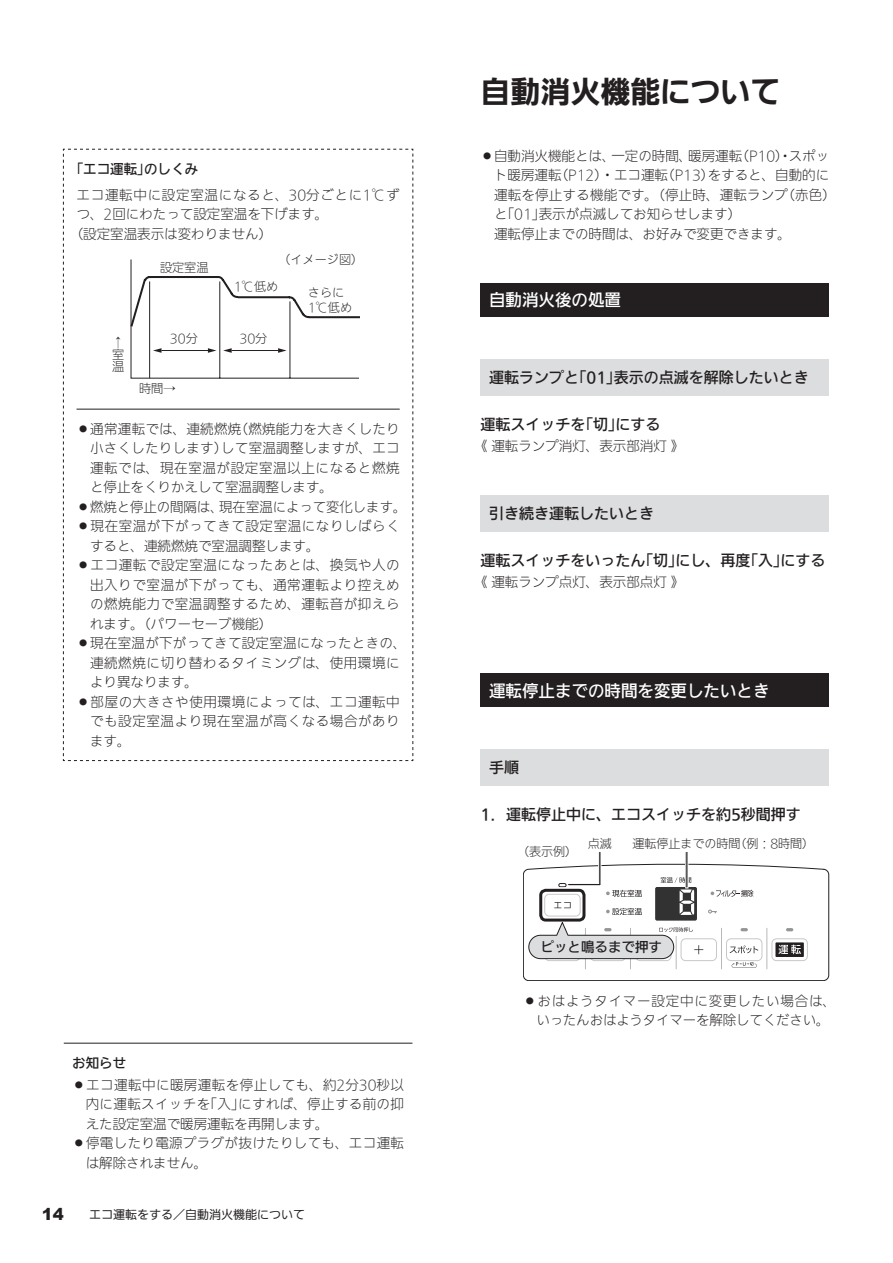
<style>
.page{position:relative;width:893px;height:1263px;background:#fff}
.page>*{position:absolute;margin:0;border:0;box-sizing:border-box;transform-origin:0 0}
.t1{font:700 30px "Iwa UD Go Dsp Pro";color:#231f20}
.t2{font:500 16.5px "Iwa UD Go Hon Pro";color:#fff}
.t3{font:900 16.5px "Arial";color:#231f20}
.t4{font:500 15px "Iwa UD Go Hon Pro";color:#231f20}
.t5{font:300 13.5px/19.5px "Iwa UD Go Hon Pro";color:#231f20}
.t6{font:300 13.5px "Iwa UD Go Hon Pro";letter-spacing:.045em;color:#231f20}
.t7{font:300 13.5px "Iwa UD Go Hon Pro";letter-spacing:.02em;color:#231f20}
.t8{font:300 13.5px/19.5px "Iwa UD Go Hon Pro";letter-spacing:-.005em;color:#231f20;text-align:center}
.t9{font:300 13.5px "Iwa UD Go Hon Pro";letter-spacing:.055em;color:#231f20}
.t10{font:500 13.5px "Iwa UD Go Hon Pro";color:#231f20}
.t11{font:12.15px/14.5px "Iwa UD Go Hon Pro Lt 90 msp RKSJ H";color:#231f20}
.t12{font:12.15px/12.1px "Iwa UD Go Hon Pro Lt 90 msp RKSJ V";color:#231f20}
.t13{font:300 12px "Iwa UD Go Hon Pro";color:#231f20}
.t14{font:100 12px "Iwa UD Go Hon Pro";color:#231f20}
</style>
<div class="page">
<svg style="left:523px;top:852px;width:306px;height:129px"></svg>
<div style="left:685px;top:849px;width:3px;height:39px;border:1px solid #fff"></div>
<div style="left:538px;top:887px;width:49px;height:36px;border:6px solid #fff;border-radius:5px"></div>
<div style="left:539px;top:889px;width:46px;height:32px;border:3px solid #231f20;border-radius:5px"></div>
<div style="left:529px;top:935px;width:145px;height:24px;background:#dcdddf;border-radius:12px"></div>
<div style="left:528px;top:935px;width:146px;height:24px;border:1px solid #231f20;border-radius:12px"></div>
<svg style="left:63px;top:149px;width:350px;height:612px"></svg>
<hr style="left:149px;top:281px;width:1px;height:97px;background:#231f20">
<hr style="left:64px;top:1043px;width:348px;height:1px;background:#231f20">
<div style="left:480px;top:750px;width:349px;height:36px;background:#dcdddf"></div>
<div style="left:480px;top:674px;width:349px;height:33px;background:#231f20"></div>
<div style="left:632px;top:835px;width:179px;height:16px;background:#fff"></div>
<div style="left:480px;top:283px;width:349px;height:33px;background:#231f20"></div>
<div style="left:480px;top:359px;width:349px;height:36px;background:#dcdddf"></div>
<div style="left:480px;top:495px;width:349px;height:36px;background:#dcdddf"></div>
<p class="t10" style="left:70px;top:159px;width:130px">「エコ運転」のしくみ</p>
<p class="t9" style="left:77px;top:185px;width:325px">エコ運転中に設定室温になると、30分ごとに1℃ず</p>
<p class="t5" style="left:77px;top:205px;width:253px">つ、2回にわたって設定室温を下げます。</p>
<p class="t5" style="left:70px;top:225px;width:204px">（設定室温表示は変わりません）</p>
<p class="t12" style="left:112px;top:337px;width:13px">↑室温</p>
<p class="t11" style="left:160px;top:260px;width:50px">設定室温</p>
<p class="t11" style="left:234px;top:280px;width:46px">1℃低め</p>
<p class="t11" style="left:170px;top:332px;width:30px">30分</p>
<p class="t11" style="left:239px;top:332px;width:30px">30分</p>
<p class="t11" style="left:278px;top:253px;width:87px">（イメージ図）</p>
<p class="t11" style="left:308px;top:286px;width:46px">さらに<br>1℃低め</p>
<p class="t11" style="left:139px;top:381px;width:38px">時間→</p>
<p class="t7" style="left:77px;top:419px;width:325px">◦通常運転では、連続燃焼（燃焼能力を大きくしたり</p>
<p class="t7" style="left:90px;top:439px;width:311px">小さくしたりします）して室温調整しますが、エコ</p>
<p class="t6" style="left:90px;top:458px;width:311px">運転では、現在室温が設定室温以上になると燃焼</p>
<p class="t5" style="left:90px;top:478px;width:245px">と停止をくりかえして室温調整します。</p>
<p class="t5" style="left:77px;top:498px;width:331px">◦燃焼と停止の間隔は、現在室温によって変化します。</p>
<p class="t6" style="left:77px;top:517px;width:325px">◦現在室温が下がってきて設定室温になりしばらく</p>
<p class="t5" style="left:90px;top:537px;width:231px">すると、連続燃焼で室温調整します。</p>
<p class="t6" style="left:77px;top:556px;width:325px">◦エコ運転で設定室温になったあとは、換気や人の</p>
<p class="t6" style="left:90px;top:575px;width:311px">出入りで室温が下がっても、通常運転より控えめ</p>
<p class="t6" style="left:90px;top:595px;width:311px">の燃焼能力で室温調整するため、運転音が抑えら</p>
<p class="t5" style="left:90px;top:614px;width:184px">れます。（パワーセーブ機能）</p>
<p class="t7" style="left:77px;top:634px;width:331px">◦現在室温が下がってきて設定室温になったときの、</p>
<p class="t6" style="left:90px;top:653px;width:311px">連続燃焼に切り替わるタイミングは、使用環境に</p>
<p class="t5" style="left:90px;top:673px;width:110px">より異なります。</p>
<p class="t6" style="left:77px;top:692px;width:325px">◦部屋の大きさや使用環境によっては、エコ運転中</p>
<p class="t6" style="left:90px;top:712px;width:311px">でも設定室温より現在室温が高くなる場合があり</p>
<p class="t7" style="left:90px;top:731px;width:42px">ます。</p>
<p class="t10" style="left:72px;top:1053px;width:55px">お知らせ</p>
<p class="t7" style="left:72px;top:1075px;width:333px">◦エコ運転中に暖房運転を停止しても、約2分30秒以</p>
<p class="t7" style="left:86px;top:1095px;width:320px">内に運転スイッチを「入」にすれば、停止する前の抑</p>
<p class="t5" style="left:86px;top:1114px;width:245px">えた設定室温で暖房運転を再開します。</p>
<p class="t7" style="left:72px;top:1134px;width:333px">◦停電したり電源プラグが抜けたりしても、エコ運転</p>
<p class="t5" style="left:86px;top:1153px;width:123px">は解除されません。</p>
<p class="t3" style="left:42px;top:1202px;width:24px">14</p>
<p class="t14" style="left:89px;top:1206px;width:218px">エコ運転をする／自動消火機能について</p>
<h1 class="t1" style="left:480px;top:69px;width:302px">自動消火機能について</h1>
<p class="t5" style="left:494px;top:147px;width:343px;text-indent:-14px">◦自動消火機能とは、一定の時間、暖房運転（P10）・スポット暖房運転（P12）・エコ運転（P13）をすると、自動的に運転を停止する機能です。（停止時、運転ランプ（赤色）と「01」表示が点滅してお知らせします）<br>運転停止までの時間は、お好みで変更できます。</p>
<p class="t2" style="left:489px;top:287px;width:133px">自動消火後の処置</p>
<p class="t4" style="left:489px;top:366px;width:321px">運転ランプと「01」表示の点滅を解除したいとき</p>
<p class="t4" style="left:480px;top:413px;width:181px">運転スイッチを「切」にする</p>
<p class="t5" style="left:474px;top:437px;width:212px">《運転ランプ消灯、表示部消灯》</p>
<p class="t4" style="left:489px;top:502px;width:166px">引き続き運転したいとき</p>
<p class="t4" style="left:480px;top:549px;width:346px">運転スイッチをいったん「切」にし、再度「入」にする</p>
<p class="t5" style="left:474px;top:573px;width:212px">《運転ランプ点灯、表示部点灯》</p>
<p class="t2" style="left:489px;top:678px;width:282px">運転停止までの時間を変更したいとき</p>
<p class="t4" style="left:489px;top:757px;width:31px">手順</p>
<p class="t4" style="left:480px;top:803px;width:322px">1. 運転停止中に、エコスイッチを約5秒間押す</p>
<p class="t13" style="left:517px;top:843px;width:61px">（表示例）</p>
<p class="t13" style="left:588px;top:835px;width:25px">点滅</p>
<p class="t13" style="left:632px;top:835px;width:183px">運転停止までの時間（例：8時間）</p>
<p class="t10" style="left:540px;top:937px;width:123px">ピッと鳴るまで押す</p>
<p class="t8" style="left:523px;top:991px;width:315px">◦おはようタイマー設定中に変更したい場合は、いったんおはようタイマーを解除してください。</p>
</div>
